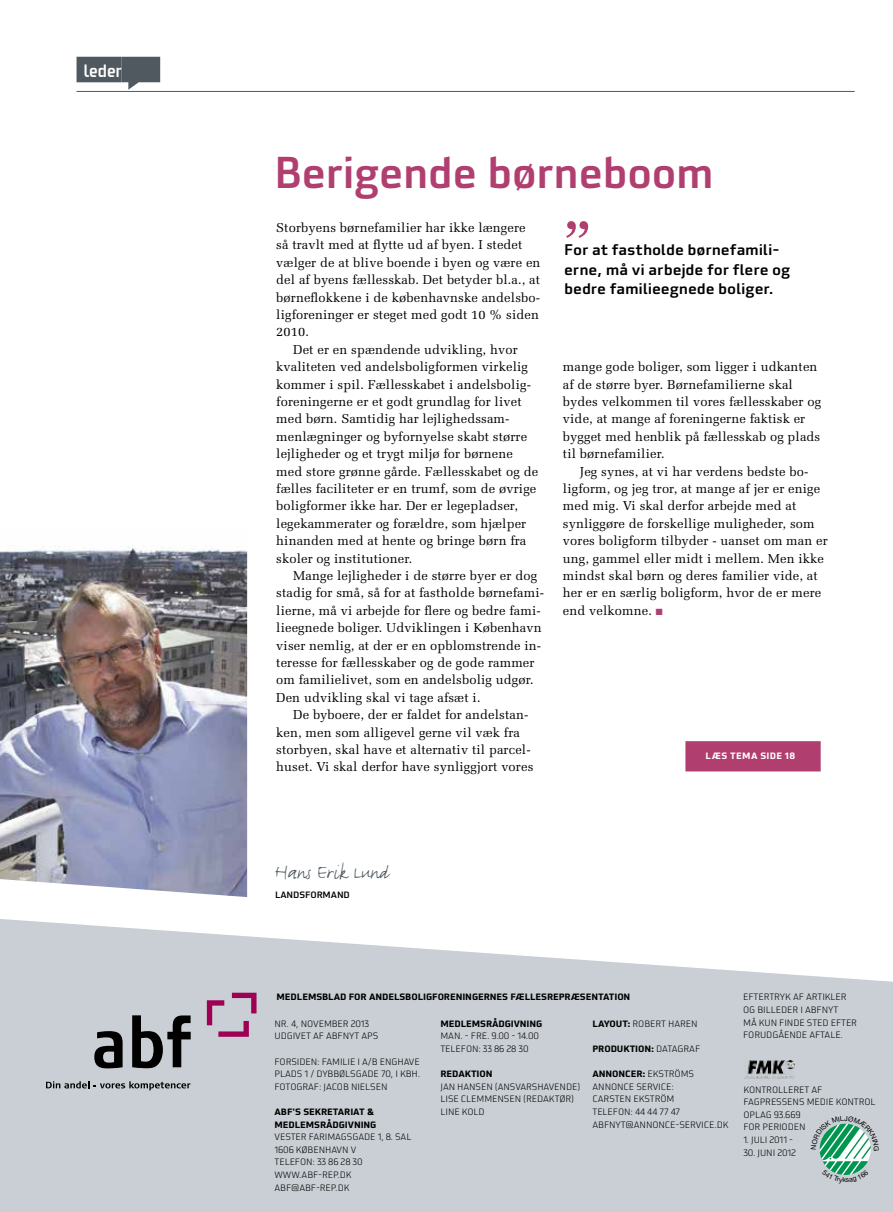
<style>
.page{position:relative;width:893px;height:1212px;background:#fff}
.page>*{position:absolute;margin:0;border:0;box-sizing:border-box;transform-origin:0 0}
.t1{font:500 43.5px "Utility Pro";letter-spacing:-.02em;color:#b03f70;scale:.96 1}
.t2{font:22.5px "FF Justlefthand";color:#4f595f}
.t3{font:500 15px/19.5px "Utility Pro";letter-spacing:-.01em;color:#000}
.t4{font:14.85px "Magion";color:#fff}
.t5{font:12.9px/17.4px "Melior LT Std";letter-spacing:.01em;color:#000}
.t6{font:300 9px/12.6px "Utility Pro";letter-spacing:-.01em;color:#000}
.t7{font:700 9px/12.6px "Utility Pro";letter-spacing:-.01em;color:#000}
.t8{font:700 9px "Utility Pro";letter-spacing:.04em;color:#fff}
.t9{font:500 9px "Utility Pro";letter-spacing:-.01em;color:#000}
.s1{color:#b03f70}
.s2{font-weight:700}
.s3{font-weight:300}
</style>
<div class="page">
<hr style="left:77px;top:91px;width:778px;height:1px;background:#4f595f">
<div style="left:77px;top:57px;width:45px;height:25px;background:#4f595f"></div>
<svg style="left:122px;top:57px;width:38px;height:33px"></svg>
<svg style="left:0;top:919px;width:893px;height:293px;background:#cfd4d8"></svg>
<img style="left:744px;top:1060px;width:50px;height:18px">
<img style="left:0;top:545px;width:247px;height:352px">
<svg style="left:94px;top:1031px;width:29px;height:37px"></svg>
<svg style="left:132px;top:1015px;width:59px;height:53px;background:#676a6c"></svg>
<svg style="left:46px;top:1081px;width:144px;height:9px"></svg>
<svg style="left:207px;top:993px;width:49px;height:44px;background:#bc94af"></svg>
<div style="left:685px;top:741px;width:136px;height:30px;background:#b03f70"></div>
<svg style="left:566px;top:221px;width:22px;height:17px"></svg>
<svg style="left:811px;top:1116px;width:68px;height:67px;background:#9ec9b9"></svg>
<p class="t4" style="left:84px;top:61px;width:39px">leder</p>
<h1 class="t1" style="left:274px;top:145px;width:460px">Berigende børneboom</h1>
<p class="t5" style="left:276px;top:219px;width:251px">Storbyens børnefamilier har ikke længere</p>
<p class="t5" style="left:276px;top:236px;width:248px">så travlt med at flytte ud af byen. I stedet</p>
<p class="t5" style="left:276px;top:254px;width:266px">vælger de at blive boende i byen og være en</p>
<p class="t5" style="left:276px;top:271px;width:265px">del af byens fællesskab. Det betyder bl.a., at</p>
<p class="t5" style="left:276px;top:289px;width:265px">børneflokkene i de københavnske andelsbo-</p>
<p class="t5" style="left:276px;top:306px;width:264px">ligforeninger er steget med godt 10 % siden</p>
<p class="t5" style="left:276px;top:323px;width:34px">2010.</p>
<p class="t5" style="left:293px;top:341px;width:226px">Det er en spændende udvikling, hvor</p>
<p class="t5" style="left:276px;top:358px;width:253px">kvaliteten ved andelsboligformen virkelig</p>
<p class="t5" style="left:276px;top:376px;width:256px">kommer i spil. Fællesskabet i andelsbolig-</p>
<p class="t5" style="left:276px;top:393px;width:247px">foreningerne er et godt grundlag for livet</p>
<p class="t5" style="left:276px;top:410px;width:235px">med børn. Samtidig har lejlighedssam-</p>
<p class="t5" style="left:276px;top:428px;width:252px">menlægninger og byfornyelse skabt større</p>
<p class="t5" style="left:276px;top:445px;width:238px">lejligheder og et trygt miljø for børnene</p>
<p class="t5" style="left:276px;top:463px;width:263px">med store grønne gårde. Fællesskabet og de</p>
<p class="t5" style="left:276px;top:480px;width:262px">fælles faciliteter er en trumf, som de øvrige</p>
<p class="t5" style="left:276px;top:497px;width:243px">boligformer ikke har. Der er legepladser,</p>
<p class="t5" style="left:276px;top:515px;width:252px">legekammerater og forældre, som hjælper</p>
<p class="t5" style="left:276px;top:532px;width:252px">hinanden med at hente og bringe børn fra</p>
<p class="t5" style="left:276px;top:550px;width:138px">skoler og institutioner.</p>
<p class="t5" style="left:293px;top:567px;width:245px">Mange lejligheder i de større byer er dog</p>
<p class="t5" style="left:276px;top:584px;width:269px">stadig for små, så for at fastholde børnefami-</p>
<p class="t5" style="left:276px;top:602px;width:266px">lierne, må vi arbejde for flere og bedre fami-</p>
<p class="t5" style="left:276px;top:619px;width:267px">lieegnede boliger. Udviklingen i København</p>
<p class="t5" style="left:276px;top:637px;width:266px">viser nemlig, at der er en opblomstrende in-</p>
<p class="t5" style="left:276px;top:654px;width:260px">teresse for fællesskaber og de gode rammer</p>
<p class="t5" style="left:276px;top:671px;width:259px">om familielivet, som en andelsbolig udgør.</p>
<p class="t5" style="left:276px;top:689px;width:206px">Den udvikling skal vi tage afsæt i.</p>
<p class="t5" style="left:293px;top:706px;width:237px">De byboere, der er faldet for andelstan-</p>
<p class="t5" style="left:276px;top:724px;width:245px">ken, men som alligevel gerne vil væk fra</p>
<p class="t5" style="left:276px;top:741px;width:256px">storbyen, skal have et alternativ til parcel-</p>
<p class="t5" style="left:276px;top:758px;width:259px">huset. Vi skal derfor have synliggjort vores</p>
<p class="t3" style="left:564px;top:240px;width:228px">For at fastholde børnefamili&shy;erne, må vi arbejde for flere og bedre familieegnede boliger.</p>
<p class="t5" style="left:563px;top:358px;width:260px">mange gode boliger, som ligger i udkanten af de større byer. Børnefamilierne skal bydes velkommen til vores fællesskaber og vide, at mange af foreningerne faktisk er bygget med henblik på fællesskab og plads til børnefamilier.</p>
<p class="t5" style="left:563px;top:463px;width:266px;text-indent:17px">Jeg synes, at vi har verdens bedste bo&shy;ligform, og jeg tror, at mange af jer er enige med mig. Vi skal derfor arbejde med at synliggøre de forskellige muligheder, som vores boligform tilbyder - uanset om man er ung, gammel eller midt i mellem. Men ikke mindst skal børn og deres familier vide, at her er en særlig boligform, hvor de er mere end velkomne. <span class="s1">■</span></p>
<p class="t8" style="left:705px;top:750px;width:91px">LÆS TEMA SIDE 18</p>
<h2 class="t2" style="left:275px;top:858px;width:116px">Hans Erik Lund</h2>
<p class="t9" style="left:275px;top:889px;width:76px">LANDSFORMAND</p>
<p class="t7" style="left:277px;top:990px;width:355px">MEDLEMSBLAD FOR ANDELSBOLIGFORENINGERNES FÆLLESREPRÆSENTATION</p>
<p class="t6" style="left:275px;top:1017px;width:105px">NR. 4, NOVEMBER 2013<br>UDGIVET AF ABFNYT APS</p>
<p class="t6" style="left:275px;top:1055px;width:147px;text-align:justify">FORSIDEN: FAMILIE I A/B ENGHAVE PLADS 1 / DYBBØLSGADE 70, I KBH.<br>FOTOGRAF: JACOB NIELSEN</p>
<p class="t7" style="left:275px;top:1105px;width:103px">ABF'S SEKRETARIAT &amp;<br>MEDLEMSRÅDGIVNING</p>
<p class="t6" style="left:274px;top:1131px;width:138px">VESTER FARIMAGSGADE 1, 8. SAL<br>1606 KØBENHAVN V<br>TELEFON: 33 86 28 30<br>WWW.ABF-REP.DK<br>ABF@ABF-REP.DK</p>
<p class="t7" style="left:440px;top:1017px;width:103px">MEDLEMSRÅDGIVNING</p>
<p class="t6" style="left:440px;top:1030px;width:100px">MAN. - FRE. 9.00 - 14.00<br>TELEFON: 33 86 28 30</p>
<p class="t7" style="left:440px;top:1068px;width:54px">REDAKTION</p>
<p class="t6" style="left:440px;top:1080px;width:141px">JAN HANSEN (ANSVARSHAVENDE)<br>LISE CLEMMENSEN (REDAKTØR)<br>LINE KOLD</p>
<p class="t6" style="left:592px;top:1017px;width:107px"><span class="s2">LAYOUT:</span> ROBERT HAREN</p>
<p class="t7" style="left:592px;top:1042px;width:109px">PRODUKTION: <span class="s3">DATAGRAF</span></p>
<p class="t6" style="left:592px;top:1068px;width:138px"><span class="s2">ANNONCER:</span> EKSTRÖMS<br>ANNONCE SERVICE:<br>CARSTEN EKSTRÖM<br>TELEFON: 44 44 77 47<br>ABFNYT@ANNONCE-SERVICE.DK</p>
<p class="t6" style="left:743px;top:991px;width:115px">EFTERTRYK AF ARTIKLER<br>OG BILLEDER I ABFNYT<br>MÅ KUN FINDE STED EFTER<br>FORUDGÅENDE AFTALE.</p>
<p class="t6" style="left:743px;top:1083px;width:134px">KONTROLLERET AF<br>FAGPRESSENS MEDIE KONTROL<br>OPLAG 93.669<br>FOR PERIODEN</p>
<p class="t6" style="left:743px;top:1134px;width:51px">1. JULI 2011 -</p>
<p class="t6" style="left:743px;top:1146px;width:54px">30. JUNI 2012</p>
</div>
